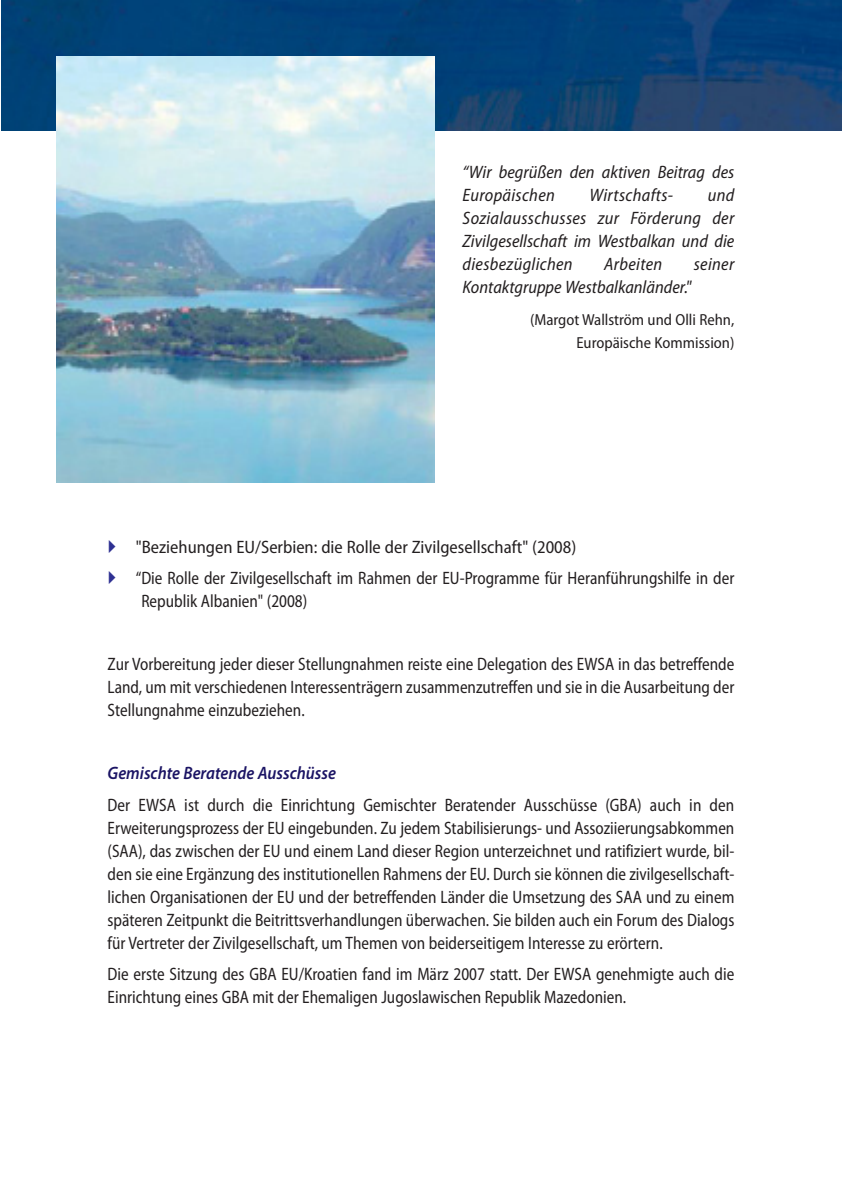
<style>
.page{position:relative;width:842px;height:1191px;background:#fff}
.page>*{position:absolute;margin:0;border:0;box-sizing:border-box;transform-origin:0 0}
.t1{font:semi-condensed 18px/23px "Myriad Pro";color:#231f20;text-align:justify;scale:.92 1}
.t2{font:italic semi-condensed 18px/23px "Myriad Pro";color:#231f20}
.t3{font:semi-condensed 18px/31.6px "Myriad Pro";color:#231f20}
.t4{font:italic 600 18px "Myriad Pro";color:#1b1464;scale:.92 1}
.t5{font:italic semi-condensed 18px "Myriad Pro";letter-spacing:.02em;color:#231f20}
.t6{font:semi-condensed 16px/23px "Myriad Pro";color:#231f20;text-align:right}
</style>
<div class="page">
<img style="left:1px;top:1px;width:841px;height:129px">
<img style="left:57px;top:57px;width:377px;height:425px">
<p class="t2" style="left:463px;top:162px;width:273px">“Wir begrüßen den aktiven Beitrag des<br>Europäischen</p>
<p class="t5" style="left:589px;top:188px;width:85px">Wirtschafts-</p>
<p class="t2" style="left:463px;top:185px;width:273px;text-align:justify;text-indent:245px">und Sozialausschusses zur Förderung der Zivilgesellschaft im Westbalkan und die diesbezüglichen</p>
<p class="t5" style="left:604px;top:257px;width:60px">Arbeiten</p>
<p class="t2" style="left:694px;top:254px;width:42px">seiner</p>
<p class="t2" style="left:463px;top:277px;width:230px">Kontaktgruppe Westbalkanländer."</p>
<p class="t6" style="left:530px;top:309px;width:206px">(Margot Wallström und Olli Rehn,<br>Europäische Kommission)</p>
<p class="t3" style="left:136px;top:532px;width:600px">"Beziehungen EU/Serbien: die Rolle der Zivilgesellschaft" (2008)<br>“Die Rolle der Zivilgesellschaft im Rahmen der EU-Programme für Heranführungshilfe in der</p>
<p class="t1" style="left:141px;top:591px;width:182px">Republik Albanien" (2008)</p>
<p class="t1" style="left:108px;top:654px;width:683px">Zur Vorbereitung jeder dieser Stellungnahmen reiste eine Delegation des EWSA in das betreffende Land, um mit verschiedenen Interessenträgern zusammenzutreffen und sie in die Ausarbeitung der Stellungnahme einzubeziehen.</p>
<p class="t4" style="left:108px;top:766px;width:250px">Gemischte Beratende Ausschüsse</p>
<p class="t1" style="left:108px;top:794px;width:683px">Der EWSA ist durch die Einrichtung Gemischter Beratender Ausschüsse (GBA) auch in den Erweiterungsprozess der EU eingebunden. Zu jedem Stabilisierungs- und Assoziierungsabkommen (SAA), das zwischen der EU und einem Land dieser Region unterzeichnet und ratifiziert wurde, bil&shy;den sie eine Ergänzung des institutionellen Rahmens der EU. Durch sie können die zivilgesellschaft&shy;lichen Organisationen der EU und der betreffenden Länder die Umsetzung des SAA und zu einem späteren Zeitpunkt die Beitrittsverhandlungen überwachen. Sie bilden auch ein Forum des Dialogs für Vertreter der Zivilgesellschaft, um Themen von beiderseitigem Interesse zu erörtern.</p>
<p class="t1" style="left:108px;top:964px;width:683px">Die erste Sitzung des GBA EU/Kroatien fand im März 2007 statt. Der EWSA genehmigte auch die<br>Einrichtung eines GBA mit der Ehemaligen Jugoslawischen Republik Mazedonien.</p>
</div>
